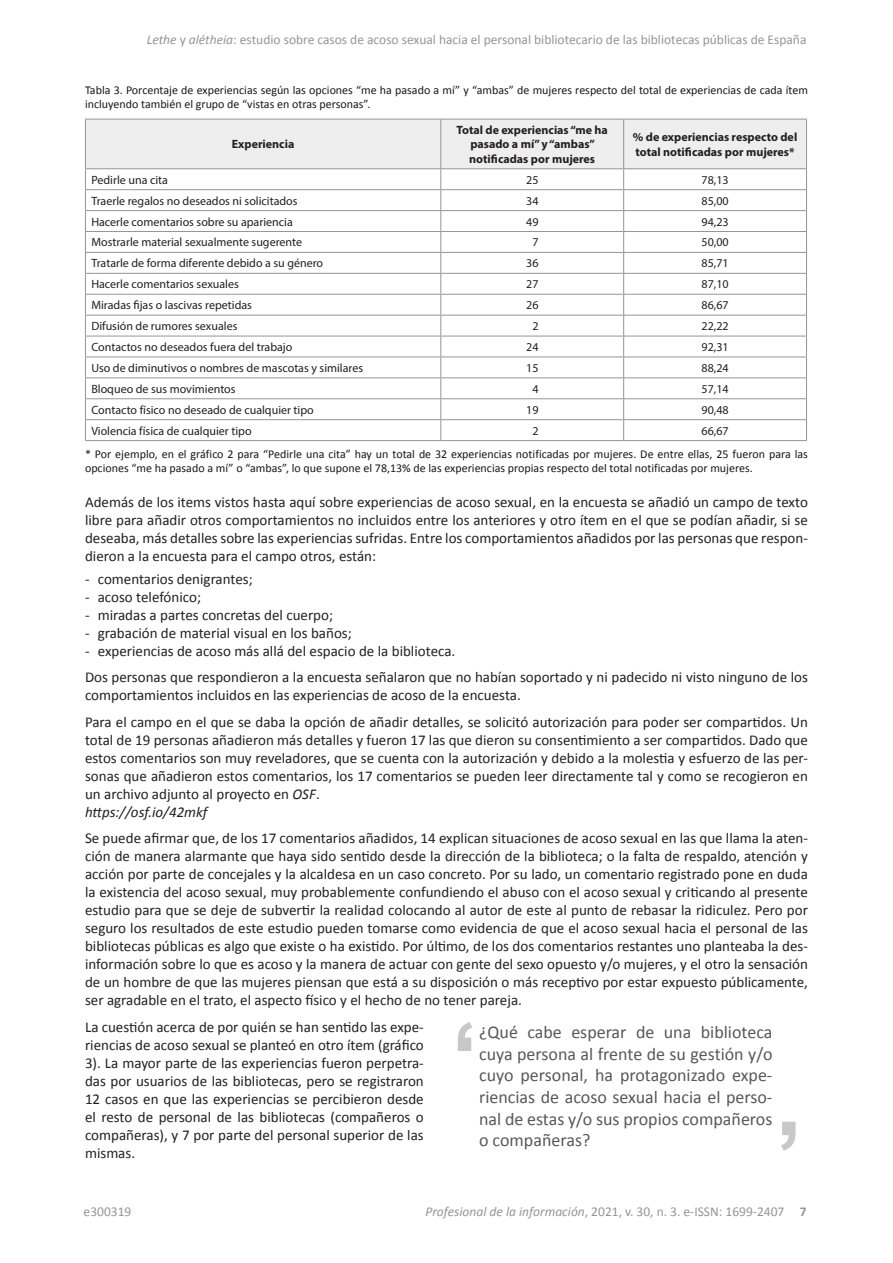
<style>
.page{position:relative;width:893px;height:1263px;background:#fff}
.page>*{position:absolute;margin:0;border:0;box-sizing:border-box;transform-origin:0 0}
.t1{font:18px/21.6px "Calibri";color:#57585a;text-align:justify}
.t2{font:15px/18px "Calibri";color:#231f20;text-align:justify}
.t3{font:13.5px "Calibri";color:#939598}
.t4{font:12px "Myriad Pro";color:#231f20}
.t5{font:12px/14.4px "Calibri";color:#15181c}
.t6{font:700 12px/14.4px "Myriad Pro";color:#231f20;text-align:center}
.s1{font-style:italic}
.s2{color:#231f20}
.s3{font-weight:700}
</style>
<div class="page">
<svg style="left:85px;top:119px;width:722px;height:321px"></svg>
<hr style="left:85px;top:440px;width:356px;height:1px;background:#939598">
<hr style="left:441px;top:440px;width:183px;height:1px;background:#939598">
<hr style="left:624px;top:440px;width:183px;height:1px;background:#939598">
<svg style="left:781px;top:1122px;width:14px;height:29px"></svg>
<svg style="left:458px;top:1022px;width:14px;height:29px"></svg>
<p class="t3" style="left:147px;top:31px;width:661px"><span class="s1">Lethe</span> y <span class="s1">alétheia</span>: estudio sobre casos de acoso sexual hacia el personal bibliotecario de las bibliotecas públicas de España</p>
<p class="t5" style="left:85px;top:82px;width:724px">Tabla 3. Porcentaje de experiencias según las opciones “me ha pasado a mí” y “ambas” de mujeres respecto del total de experiencias de cada ítem incluyendo también el grupo de “vistas en otras personas”.</p>
<p class="t6" style="left:232px;top:137px;width:64px">Experiencia</p>
<p class="t6" style="left:456px;top:122px;width:153px">Total de experiencias “me ha pasado a mí” y “ambas” notificadas por mujeres</p>
<p class="t6" style="left:633px;top:130px;width:166px;text-align:left">% de experiencias respecto del total notificadas por mujeres*</p>
<p class="t4" style="left:91px;top:172px;width:78px">Pedirle una cita</p>
<p class="t4" style="left:526px;top:172px;width:14px">25</p>
<p class="t4" style="left:701px;top:172px;width:29px">78,13</p>
<p class="t4" style="left:91px;top:193px;width:208px">Traerle regalos no deseados ni solicitados</p>
<p class="t4" style="left:526px;top:193px;width:14px">34</p>
<p class="t4" style="left:701px;top:193px;width:29px">85,00</p>
<p class="t4" style="left:91px;top:214px;width:203px">Hacerle comentarios sobre su apariencia</p>
<p class="t4" style="left:526px;top:214px;width:14px">49</p>
<p class="t4" style="left:701px;top:214px;width:29px">94,23</p>
<p class="t4" style="left:91px;top:235px;width:212px">Mostrarle material sexualmente sugerente</p>
<p class="t4" style="left:532px;top:235px;width:8px">7</p>
<p class="t4" style="left:701px;top:235px;width:29px">50,00</p>
<p class="t4" style="left:91px;top:256px;width:233px">Tratarle de forma diferente debido a su género</p>
<p class="t4" style="left:526px;top:256px;width:14px">36</p>
<p class="t4" style="left:701px;top:256px;width:29px">85,71</p>
<p class="t4" style="left:91px;top:277px;width:149px">Hacerle comentarios sexuales</p>
<p class="t4" style="left:526px;top:277px;width:14px">27</p>
<p class="t4" style="left:701px;top:277px;width:29px">87,10</p>
<p class="t4" style="left:91px;top:298px;width:162px">Miradas fijas o lascivas repetidas</p>
<p class="t4" style="left:526px;top:298px;width:14px">26</p>
<p class="t4" style="left:701px;top:298px;width:29px">86,67</p>
<p class="t4" style="left:91px;top:319px;width:148px">Difusión de rumores sexuales</p>
<p class="t4" style="left:532px;top:319px;width:8px">2</p>
<p class="t4" style="left:701px;top:319px;width:29px">22,22</p>
<p class="t4" style="left:91px;top:340px;width:203px">Contactos no deseados fuera del trabajo</p>
<p class="t4" style="left:526px;top:340px;width:14px">24</p>
<p class="t4" style="left:701px;top:340px;width:29px">92,31</p>
<p class="t4" style="left:91px;top:360px;width:273px">Uso de diminutivos o nombres de mascotas y similares</p>
<p class="t4" style="left:526px;top:360px;width:14px">15</p>
<p class="t4" style="left:701px;top:360px;width:29px">88,24</p>
<p class="t4" style="left:91px;top:381px;width:146px">Bloqueo de sus movimientos</p>
<p class="t4" style="left:532px;top:381px;width:8px">4</p>
<p class="t4" style="left:701px;top:381px;width:29px">57,14</p>
<p class="t4" style="left:91px;top:402px;width:224px">Contacto físico no deseado de cualquier tipo</p>
<p class="t4" style="left:526px;top:402px;width:14px">19</p>
<p class="t4" style="left:701px;top:402px;width:29px">90,48</p>
<p class="t4" style="left:91px;top:423px;width:162px">Violencia física de cualquier tipo</p>
<p class="t4" style="left:532px;top:423px;width:8px">2</p>
<p class="t4" style="left:701px;top:423px;width:29px">66,67</p>
<p class="t5" style="left:85px;top:446px;width:724px"><span class="s2">*</span> Por ejemplo, en el gráfico 2 para “Pedirle una cita” hay un total de 32 experiencias notificadas por mujeres. De entre ellas, 25 fueron para las opciones “me ha pasado a mí” o “ambas”, lo que supone el 78,13% de las experiencias propias respecto del total notificadas por mujeres.</p>
<p class="t2" style="left:85px;top:493px;width:724px">Además de los items vistos hasta aquí sobre experiencias de acoso sexual, en la encuesta se añadió un campo de texto libre para añadir otros comportamientos no incluidos entre los anteriores y otro ítem en el que se podían añadir, si se deseaba, más detalles sobre las experiencias sufridas. Entre los comportamientos añadidos por las personas que respon&shy;dieron a la encuesta para el campo otros, están:</p>
<p class="t2" style="left:85px;top:569px;width:169px">- comentarios denigrantes;</p>
<p class="t2" style="left:85px;top:587px;width:117px">- acoso telefónico;</p>
<p class="t2" style="left:85px;top:605px;width:250px">- miradas a partes concretas del cuerpo;</p>
<p class="t2" style="left:85px;top:623px;width:268px">- grabación de material visual en los baños;</p>
<p class="t2" style="left:85px;top:637px;width:724px;line-height:26.5px">- experiencias de acoso más allá del espacio de la biblioteca.<br>Dos personas que respondieron a la encuesta señalaron que no habían soportado y ni padecido ni visto ninguno de los</p>
<p class="t2" style="left:85px;top:681px;width:724px;line-height:26.5px">comportamientos incluidos en las experiencias de acoso de la encuesta.<br>Para el campo en el que se daba la opción de añadir detalles, se solicitó autorización para poder ser compartidos. Un</p>
<p class="t2" style="left:85px;top:730px;width:724px;text-align:left">total de 19 personas añadieron más detalles y fueron 17 las que dieron su consentimiento a ser compartidos. Dado que estos comentarios son muy reveladores, que se cuenta con la autorización y debido a la molestia y esfuerzo de las per&shy;sonas que añadieron estos comentarios, los 17 comentarios se pueden leer directamente tal y como se recogieron en un archivo adjunto al proyecto en <span class="s1">OSF</span>.<br><span class="s1">https://osf.io/42mkf</span></p>
<p class="t2" style="left:85px;top:828px;width:724px">Se puede afirmar que, de los 17 comentarios añadidos, 14 explican situaciones de acoso sexual en las que llama la aten&shy;ción de manera alarmante que haya sido sentido desde la dirección de la biblioteca; o la falta de respaldo, atención y acción por parte de concejales y la alcaldesa en un caso concreto. Por su lado, un comentario registrado pone en duda la existencia del acoso sexual, muy probablemente confundiendo el abuso con el acoso sexual y criticando al presente estudio para que se deje de subvertir la realidad colocando al autor de este al punto de rebasar la ridiculez. Pero por seguro los resultados de este estudio pueden tomarse como evidencia de que el acoso sexual hacia el personal de las bibliotecas públicas es algo que existe o ha existido. Por último, de los dos comentarios restantes uno planteaba la des&shy;información sobre lo que es acoso y la manera de actuar con gente del sexo opuesto y/o mujeres, y el otro la sensación de un hombre de que las mujeres piensan que está a su disposición o más receptivo por estar expuesto públicamente, ser agradable en el trato, el aspecto físico y el hecho de no tener pareja.</p>
<p class="t2" style="left:85px;top:1017px;width:340px">La cuestión acerca de por quién se han sentido las expe&shy;riencias de acoso sexual se planteó en otro ítem (gráfico 3). La mayor parte de las experiencias fueron perpetra&shy;das por usuarios de las bibliotecas, pero se registraron 12 casos en que las experiencias se percibieron desde el resto de personal de las bibliotecas (compañeros o compañeras), y 7 por parte del personal superior de las mismas.</p>
<p class="t1" style="left:479px;top:1020px;width:295px">¿Qué cabe esperar de una biblioteca cuya persona al frente de su gestión y/o cuyo personal, ha protagonizado expe&shy;riencias de acoso sexual hacia el perso&shy;nal de estas y/o sus propios compañeros o compañeras?</p>
<p class="t3" style="left:84px;top:1203px;width:49px">e300319</p>
<p class="t3" style="left:425px;top:1203px;width:383px"><span class="s1">Profesional de la información</span>, 2021, v. 30, n. 3. e-ISSN: 1699-2407 <span class="s3">7</span></p>
</div>
